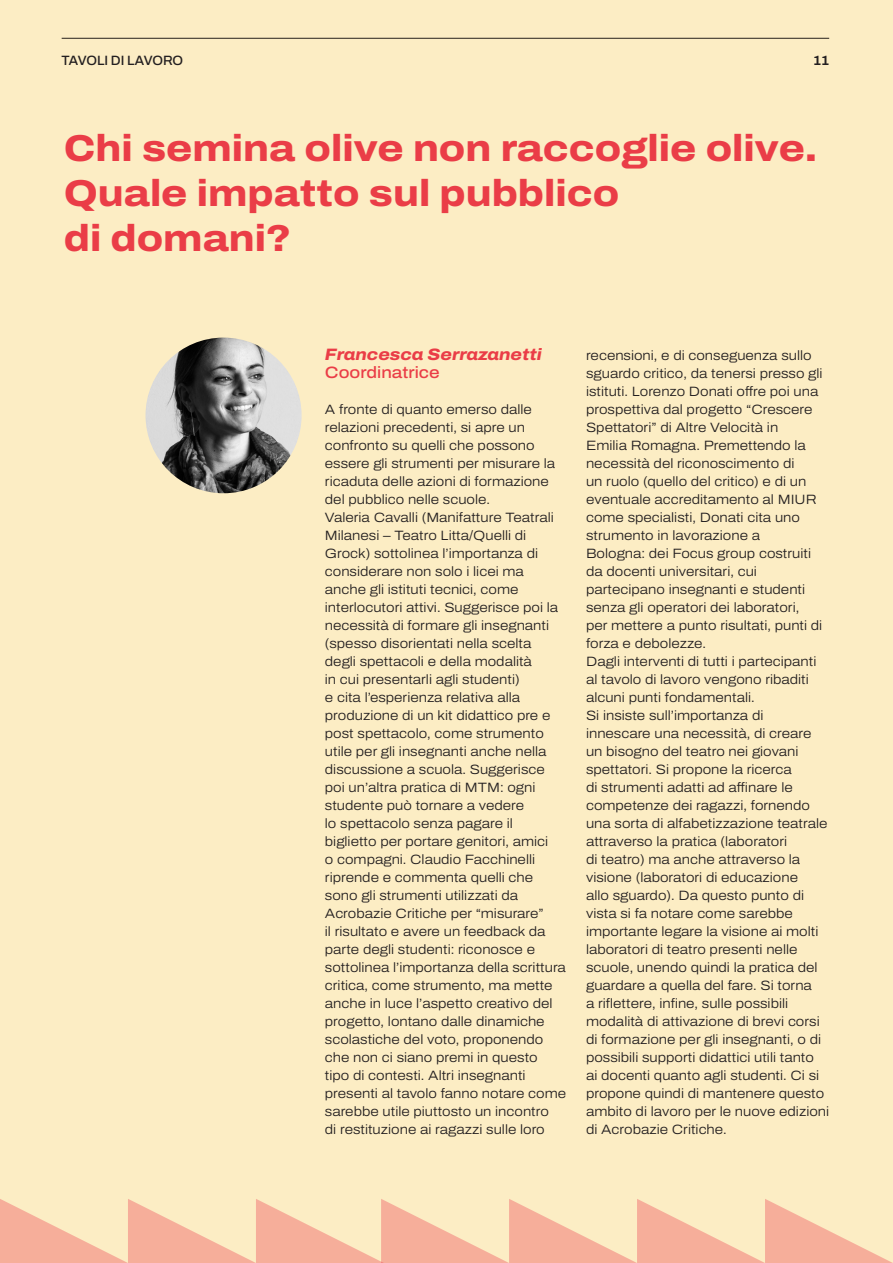
<style>
.page{position:relative;width:893px;height:1263px;background:#fcedc4}
.page>*{position:absolute;margin:0;border:0;box-sizing:border-box;transform-origin:0 0}
.t1{font:800 37.5px/45px "Archivo Semi Expanded";color:#ea3d47}
.t2{font:italic 800 16.5px "Archivo Semi Expanded";color:#ea3d47}
.t3{font:500 16.5px "Archivo Semi Expanded";color:#ea3d47}
.t4{font:300 13.5px/18px "Archivo Semi Expanded";color:#231f20}
.t5{font:500 13.5px "Archivo";letter-spacing:-.01em;color:#231f20}
.t6{font:700 13.5px "Archivo";color:#231f20}
</style>
<div class="page">
<hr style="left:62px;top:38px;width:767px;height:1px;background:#0c0806">
<img style="left:146px;top:338px;width:156px;height:155px;border-radius:78px">
<svg style="left:0;top:1199px;width:893px;height:64px"></svg>
<p class="t5" style="left:62px;top:51px;width:123px">TAVOLI DI LAVORO</p>
<p class="t6" style="left:813px;top:51px;width:18px">11</p>
<p class="t1" style="left:64px;top:125px;width:755px">Chi semina olive non raccoglie olive.</p>
<p class="t1" style="left:64px;top:170px;width:557px">Quale impatto sul pubblico di domani?</p>
<p class="t2" style="left:325px;top:342px;width:218px">Francesca Serrazanetti</p>
<p class="t3" style="left:325px;top:360px;width:116px">Coordinatrice</p>
<p class="t4" style="left:325px;top:400px;width:232px">A fronte di quanto emerso dalle relazioni precedenti, si apre un confronto su quelli che possono essere gli strumenti per misurare la ricaduta delle azioni di formazione del pubblico nelle scuole.</p>
<p class="t4" style="left:325px;top:508px;width:243px">Valeria Cavalli (Manifatture Teatrali Milanesi – Teatro Litta/Quelli di Grock) sottolinea l’importanza di considerare non solo i licei ma anche gli istituti tecnici, come interlocutori attivi. Suggerisce poi la necessità di formare gli insegnanti (spesso disorientati nella scelta<br>degli spettacoli e della modalità<br>in cui presentarli agli studenti)<br>e cita l’esperienza relativa alla produzione di un kit didattico pre e post spettacolo, come strumento utile per gli insegnanti anche nella discussione a scuola. Suggerisce poi un’altra pratica di MTM: ogni studente può tornare a vedere<br>lo spettacolo senza pagare il biglietto per portare genitori, amici<br>o compagni. Claudio Facchinelli riprende e commenta quelli che sono gli strumenti utilizzati da Acrobazie Critiche per “misurare”<br>il risultato e avere un feedback da parte degli studenti: riconosce e sottolinea l’importanza della scrittura critica, come strumento, ma mette anche in luce l’aspetto creativo del progetto, lontano dalle dinamiche scolastiche del voto, proponendo che non ci siano premi in questo<br>tipo di contesti. Altri insegnanti presenti al tavolo fanno notare come sarebbe utile piuttosto un incontro<br>di restituzione ai ragazzi sulle loro</p>
<p class="t4" style="left:586px;top:346px;width:238px">recensioni, e di conseguenza sullo sguardo critico, da tenersi presso gli istituti. Lorenzo Donati offre poi una prospettiva dal progetto “Crescere Spettatori” di Altre Velocità in</p>
<p class="t4" style="left:586px;top:436px;width:232px">Emilia Romagna. Premettendo la necessità del riconoscimento di<br>un ruolo (quello del critico) e di un eventuale accreditamento al MIUR come specialisti, Donati cita uno strumento in lavorazione a</p>
<p class="t4" style="left:586px;top:544px;width:238px">Bologna: dei Focus group costruiti da docenti universitari, cui partecipano insegnanti e studenti senza gli operatori dei laboratori, per mettere a punto risultati, punti di forza e debolezze.</p>
<p class="t4" style="left:586px;top:652px;width:232px">Dagli interventi di tutti i partecipanti al tavolo di lavoro vengono ribaditi alcuni punti fondamentali.</p>
<p class="t4" style="left:586px;top:706px;width:245px">Si insiste sull’importanza di innescare una necessità, di creare un bisogno del teatro nei giovani spettatori. Si propone la ricerca<br>di strumenti adatti ad affinare le competenze dei ragazzi, fornendo una sorta di alfabetizzazione teatrale attraverso la pratica (laboratori<br>di teatro) ma anche attraverso la visione (laboratori di educazione<br>allo sguardo). Da questo punto di vista si fa notare come sarebbe importante legare la visione ai molti laboratori di teatro presenti nelle scuole, unendo quindi la pratica del guardare a quella del fare. Si torna<br>a riflettere, infine, sulle possibili modalità di attivazione di brevi corsi di formazione per gli insegnanti, o di possibili supporti didattici utili tanto<br>ai docenti quanto agli studenti. Ci si propone quindi di mantenere questo ambito di lavoro per le nuove edizioni di Acrobazie Critiche.</p>
</div>
